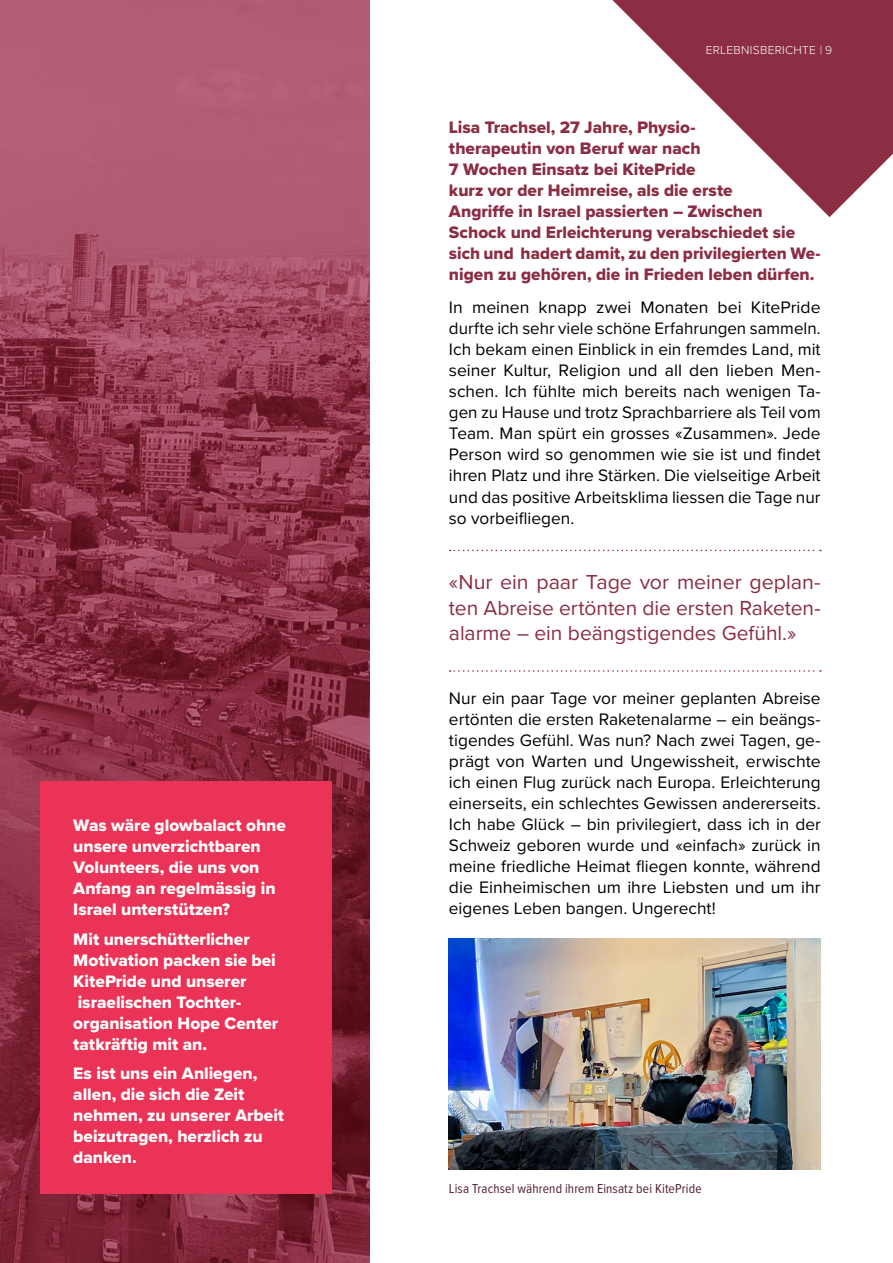
<style>
.page{position:relative;width:893px;height:1263px;background:#fff}
.page>*{position:absolute;margin:0;border:0;box-sizing:border-box;transform-origin:0 0}
.t1{font:21px/25.5px "Proxima Nova";color:#8b2d43;text-align:justify}
.t2{font:17.25px/21px "Proxima Nova";color:#000;text-align:justify}
.t3{font:17.25px/21px "Proxima Nova Extrabld";color:#fff}
.t4{font:17.25px/21px "Proxima Nova Extrabld";color:#8b2d43}
.t5{font:13.5px "Proxima Nova Cond";letter-spacing:.01em;color:#4f202b}
.t6{font:300 12px "Proxima Nova";letter-spacing:.02em;color:#fff}
</style>
<div class="page">
<img style="left:0;top:0;width:369px;height:1263px">
<svg style="left:612px;top:0;width:281px;height:217px;fill:#8b2d43"></svg>
<svg style="left:450px;top:550px;width:371px;height:1px"></svg>
<svg style="left:450px;top:670px;width:371px;height:2px"></svg>
<img style="left:449px;top:938px;width:372px;height:231px">
<div style="left:40px;top:781px;width:292px;height:412px;background:#ea3356"></div>
<p class="t3" style="left:73px;top:815px;width:214px">Was wäre glowbalact ohne unsere unverzichtbaren<br>Volunteers, die uns von<br>Anfang an regelmässig in<br>Israel unterstützen?</p>
<p class="t3" style="left:73px;top:928px;width:207px">Mit unerschütterlicher<br>Motivation packen sie bei<br>KitePride und unserer israelischen Tochter&shy;organisation Hope Center tatkräftig mit an.</p>
<p class="t3" style="left:73px;top:1062px;width:212px">Es ist uns ein Anliegen, allen, die sich die Zeit nehmen, zu unserer Arbeit beizutragen, herzlich zu danken.</p>
<p class="t6" style="left:706px;top:41px;width:128px">ERLEBNISBERICHTE | 9</p>
<p class="t4" style="left:449px;top:116px;width:373px">Lisa Trachsel, 27 Jahre, Physio-<br>therapeutin von Beruf war nach<br>7 Wochen Einsatz bei KitePride<br>kurz vor der Heimreise, als die erste<br>Angriffe in Israel passierten – Zwischen Schock und Erleichterung verabschiedet sie sich und hadert damit, zu den privilegierten We&shy;nigen zu gehören, die in Frieden leben dürfen.</p>
<p class="t2" style="left:449px;top:296px;width:373px">In meinen knapp zwei Monaten bei KitePride durfte ich sehr viele schöne Erfahrungen sammeln.<br>Ich bekam einen Einblick in ein fremdes Land, mit seiner Kultur, Religion und all den lieben Men&shy;schen. Ich fühlte mich bereits nach wenigen Ta&shy;gen zu Hause und trotz Sprachbarriere als Teil vom Team. Man spürt ein grosses «Zusammen». Jede Person wird so genommen wie sie ist und findet ihren Platz und ihre Stärken. Die vielseitige Arbeit und das positive Arbeitsklima liessen die Tage nur so vorbeifliegen.</p>
<p class="t1" style="left:449px;top:569px;width:373px">«Nur ein paar Tage vor meiner geplan&shy;ten Abreise ertönten die ersten Raketen&shy;alarme – ein beängstigendes Gefühl.»</p>
<p class="t2" style="left:449px;top:687px;width:373px">Nur ein paar Tage vor meiner geplanten Abreise ertönten die ersten Raketenalarme – ein beängs&shy;tigendes Gefühl. Was nun? Nach zwei Tagen, ge&shy;prägt von Warten und Ungewissheit, erwischte ich einen Flug zurück nach Europa. Erleichterung einerseits, ein schlechtes Gewissen andererseits.<br>Ich habe Glück – bin privilegiert, dass ich in der Schweiz geboren wurde und «einfach» zurück in meine friedliche Heimat fliegen konnte, während die Einheimischen um ihre Liebsten und um ihr eigenes Leben bangen. Ungerecht!</p>
<p class="t5" style="left:449px;top:1178px;width:254px">Lisa Trachsel während ihrem Einsatz bei KitePride</p>
</div>
